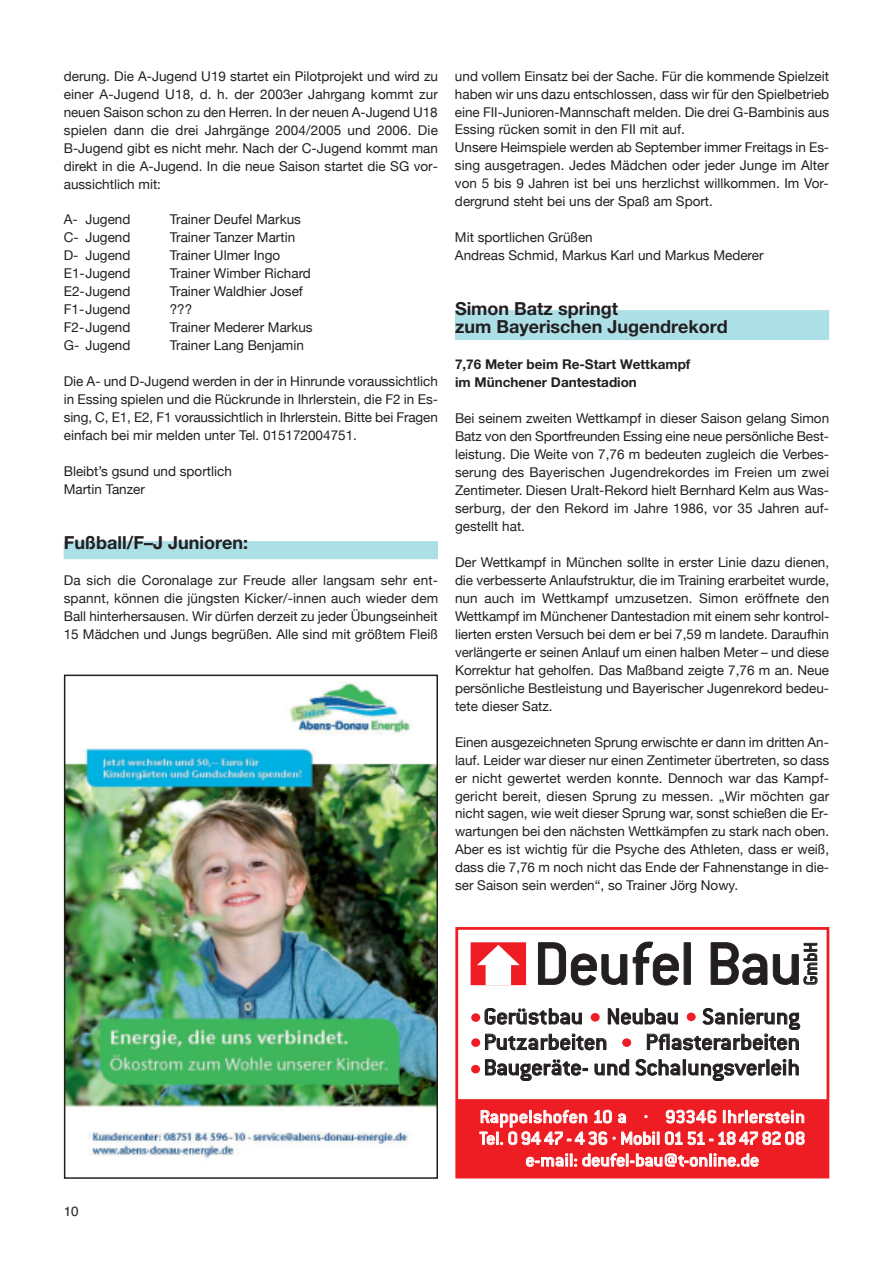
<style>
.page{position:relative;width:893px;height:1263px;background:#fff}
.page>*{position:absolute;margin:0;border:0;box-sizing:border-box;transform-origin:0 0}
.t1{font:500 66.15px "Conduit ITC";letter-spacing:-.025em;color:#231f20;scale:1.05 1}
.t2{font:500 24.3px/25.5px "Conduit ITC";letter-spacing:-.01em;color:#231f20;scale:1.05 1}
.t3{font:500 20.25px "Conduit ITC";color:#231f20;scale:.95 1}
.t4{font:500 19.5px/21.8px "Conduit ITC";color:#fff;text-align:center;scale:1.05 1}
.t5{font:700 18px/18px "Helvetica Neue";color:#231f20}
.t6{font:13.5px/18px "Helvetica Neue";color:#231f20;text-align:justify}
.t7{font:700 13.5px/18px "Helvetica Neue";color:#231f20}
.t8{font:13.5px "Helvetica";color:#231f20}
</style>
<div class="page">
<img style="left:67px;top:683px;width:368px;height:475px">
<div style="left:64px;top:675px;width:374px;height:504px;border:2px solid #231f20"></div>
<div style="left:455px;top:927px;width:374px;height:251px;border:3px solid #ee1d23"></div>
<div style="left:457px;top:1100px;width:370px;height:76px;background:#ee1d23"></div>
<div style="left:457px;top:1099px;width:371px;height:78px;border:1px solid #ee1d23"></div>
<svg style="left:538px;top:941px;width:141px;height:45px"></svg>
<div style="left:684px;top:942px;width:7px;height:43px;border:1px solid #231f20"></div>
<svg style="left:710px;top:942px;width:107px;height:43px"></svg>
<div style="left:471px;top:943px;width:54px;height:42px;background:#ee1d23"></div>
<div style="left:471px;top:943px;width:55px;height:42px;border:1px solid #ee1d23"></div>
<svg style="left:478px;top:945px;width:41px;height:39px"></svg>
<div style="left:486px;top:964px;width:25px;height:21px;background:#fff"></div>
<svg style="left:666px;top:1110px;width:50px;height:13px"></svg>
<svg style="left:723px;top:1110px;width:81px;height:14px"></svg>
<svg style="left:479px;top:1110px;width:180px;height:35px"></svg>
<svg style="left:665px;top:1132px;width:17px;height:13px"></svg>
<svg style="left:688px;top:1132px;width:116px;height:13px"></svg>
<svg style="left:526px;top:1153px;width:233px;height:14px"></svg>
<svg style="left:485px;top:1008px;width:315px;height:43px"></svg>
<svg style="left:485px;top:1059px;width:103px;height:22px"></svg>
<svg style="left:595px;top:1059px;width:34px;height:16px"></svg>
<svg style="left:636px;top:1059px;width:44px;height:16px"></svg>
<div style="left:683px;top:1059px;width:3px;height:16px;border:1px solid #231f20"></div>
<svg style="left:688px;top:1059px;width:111px;height:22px"></svg>
<div style="left:471px;top:1065px;width:9px;height:8px;background:#ee1d23;border-radius:50%"></div>
<div style="left:471px;top:1013px;width:9px;height:9px;background:#ee1d23;border-radius:50%"></div>
<div style="left:471px;top:1038px;width:9px;height:9px;background:#ee1d23;border-radius:50%"></div>
<div style="left:591px;top:1013px;width:9px;height:8px;background:#ee1d23;border-radius:50%"></div>
<div style="left:622px;top:1038px;width:9px;height:9px;background:#ee1d23;border-radius:50%"></div>
<div style="left:687px;top:1012px;width:9px;height:9px;background:#ee1d23;border-radius:50%"></div>
<div style="left:64px;top:544px;width:374px;height:15px;background:#addfe7"></div>
<div style="left:64px;top:541px;width:374px;height:15px;background:#addfe7"></div>
<div style="left:455px;top:310px;width:374px;height:15px;background:#addfe7"></div>
<div style="left:455px;top:325px;width:374px;height:15px;background:#addfe7"></div>
<p class="t6" style="left:64px;top:67px;width:376px">derung. Die A-Jugend U19 startet ein Pilotprojekt und wird zu einer A-Jugend U18, d. h. der 2003er Jahrgang kommt zur neuen Saison schon zu den Herren. In der neuen A-Jugend U18 spielen dann die drei Jahrgänge 2004/2005 und 2006. Die B-Jugend gibt es nicht mehr. Nach der C-Jugend kommt man direkt in die A-Jugend. In die neue Saison startet die SG vor&shy;aussichtlich mit:</p>
<p class="t6" style="left:64px;top:211px;width:68px">A- Jugend</p>
<p class="t6" style="left:170px;top:211px;width:133px">Trainer Deufel Markus</p>
<p class="t6" style="left:64px;top:229px;width:68px">C- Jugend</p>
<p class="t6" style="left:170px;top:229px;width:127px">Trainer Tanzer Martin</p>
<p class="t6" style="left:64px;top:247px;width:68px">D- Jugend</p>
<p class="t6" style="left:170px;top:247px;width:112px">Trainer Ulmer Ingo</p>
<p class="t6" style="left:64px;top:265px;width:68px">E1-Jugend</p>
<p class="t6" style="left:170px;top:265px;width:143px">Trainer Wimber Richard</p>
<p class="t6" style="left:64px;top:283px;width:68px">E2-Jugend</p>
<p class="t6" style="left:170px;top:283px;width:135px">Trainer Waldhier Josef</p>
<p class="t6" style="left:64px;top:301px;width:68px">F1-Jugend</p>
<p class="t6" style="left:170px;top:301px;width:24px">???</p>
<p class="t6" style="left:64px;top:319px;width:68px">F2-Jugend</p>
<p class="t6" style="left:170px;top:319px;width:145px">Trainer Mederer Markus</p>
<p class="t6" style="left:64px;top:337px;width:68px">G- Jugend</p>
<p class="t6" style="left:170px;top:337px;width:136px">Trainer Lang Benjamin</p>
<p class="t6" style="left:64px;top:373px;width:376px">Die A- und D-Jugend werden in der in Hinrunde voraussichtlich in Essing spielen und die Rückrunde in Ihrlerstein, die F2 in Es&shy;sing, C, E1, E2, F1 voraussichtlich in Ihrlerstein. Bitte bei Fragen einfach bei mir melden unter Tel. 015172004751.</p>
<p class="t6" style="left:64px;top:463px;width:170px">Bleibt’s gsund und sportlich<br>Martin Tanzer</p>
<h3 class="t5" style="left:64px;top:535px;width:186px">Fußball/F–J Junioren:</h3>
<p class="t6" style="left:64px;top:571px;width:376px">Da sich die Coronalage zur Freude aller langsam sehr ent&shy;spannt, können die jüngsten Kicker/-innen auch wieder dem Ball hinterhersausen. Wir dürfen derzeit zu jeder Übungseinheit 15 Mädchen und Jungs begrüßen. Alle sind mit größtem Fleiß</p>
<p class="t6" style="left:455px;top:67px;width:376px;text-align:left">und vollem Einsatz bei der Sache. Für die kommende Spielzeit haben wir uns dazu entschlossen, dass wir für den Spielbetrieb eine FII-Junioren-Mannschaft melden. Die drei G-Bambinis aus Essing rücken somit in den FII mit auf.<br>Unsere Heimspiele werden ab September immer Freitags in Es&shy;sing ausgetragen. Jedes Mädchen oder jeder Junge im Alter von 5 bis 9 Jahren ist bei uns herzlichst willkommen. Im Vor&shy;dergrund steht bei uns der Spaß am Sport.</p>
<p class="t6" style="left:455px;top:229px;width:310px">Mit sportlichen Grüßen<br>Andreas Schmid, Markus Karl und Markus Mederer</p>
<h3 class="t5" style="left:455px;top:301px;width:274px">Simon Batz springt<br>zum Bayerischen Jugendrekord</h3>
<p class="t7" style="left:455px;top:356px;width:237px">7,76 Meter beim Re-Start Wettkampf im Münchener Dantestadion</p>
<p class="t6" style="left:455px;top:409px;width:376px">Bei seinem zweiten Wettkampf in dieser Saison gelang Simon Batz von den Sportfreunden Essing eine neue persönliche Best&shy;leistung. Die Weite von 7,76 m bedeuten zugleich die Verbes&shy;serung des Bayerischen Jugendrekordes im Freien um zwei Zentimeter. Diesen Uralt-Rekord hielt Bernhard Kelm aus Was&shy;serburg, der den Rekord im Jahre 1986, vor 35 Jahren auf&shy;gestellt hat.</p>
<p class="t6" style="left:455px;top:553px;width:376px">Der Wettkampf in München sollte in erster Linie dazu dienen, die verbesserte Anlaufstruktur, die im Training erarbeitet wurde, nun auch im Wettkampf umzusetzen. Simon eröffnete den Wettkampf im Münchener Dantestadion mit einem sehr kontrol&shy;lierten ersten Versuch bei dem er bei 7,59 m landete. Daraufhin verlängerte er seinen Anlauf um einen halben Meter – und diese Korrektur hat geholfen. Das Maßband zeigte 7,76 m an. Neue persönliche Bestleistung und Bayerischer Jugenrekord bedeu&shy;tete dieser Satz.</p>
<p class="t6" style="left:455px;top:733px;width:376px">Einen ausgezeichneten Sprung erwischte er dann im dritten An&shy;lauf. Leider war dieser nur einen Zentimeter übertreten, so dass er nicht gewertet werden konnte. Dennoch war das Kampf&shy;gericht bereit, diesen Sprung zu messen. „Wir möchten gar nicht sagen, wie weit dieser Sprung war, sonst schießen die Er&shy;wartungen bei den nächsten Wettkämpfen zu stark nach oben.<br>Aber es ist wichtig für die Psyche des Athleten, dass er weiß, dass die 7,76 m noch nicht das Ende der Fahnenstange in die&shy;ser Saison sein werden“, so Trainer Jörg Nowy.</p>
<p class="t8" style="left:64px;top:1201px;width:17px">10</p>
<h1 class="t1" style="left:533px;top:943px;width:258px">Deufel Bau</h1>
<h3 class="t3" style="left:804px;top:985px;width:47px;rotate:-90deg">GmbH</h3>
<h2 class="t2" style="left:484px;top:1006px;width:303px">Gerüstbau Neubau Sanierung<br>Putzarbeiten</h2>
<h2 class="t2" style="left:484px;top:1031px;width:303px;text-align:right">P昀asterarbeiten<br>Baugeräte- und Schalungsverleih</h2>
<h3 class="t4" style="left:479px;top:1108px;width:312px">Rappelshofen 10 a · 93346 Ihrlerstein<br>Tel. 0 94 47 - 4 36 · Mobil 01 51 - 18 47 82 08 e-mail: deufel-bau@t-online.de</h3>
</div>
